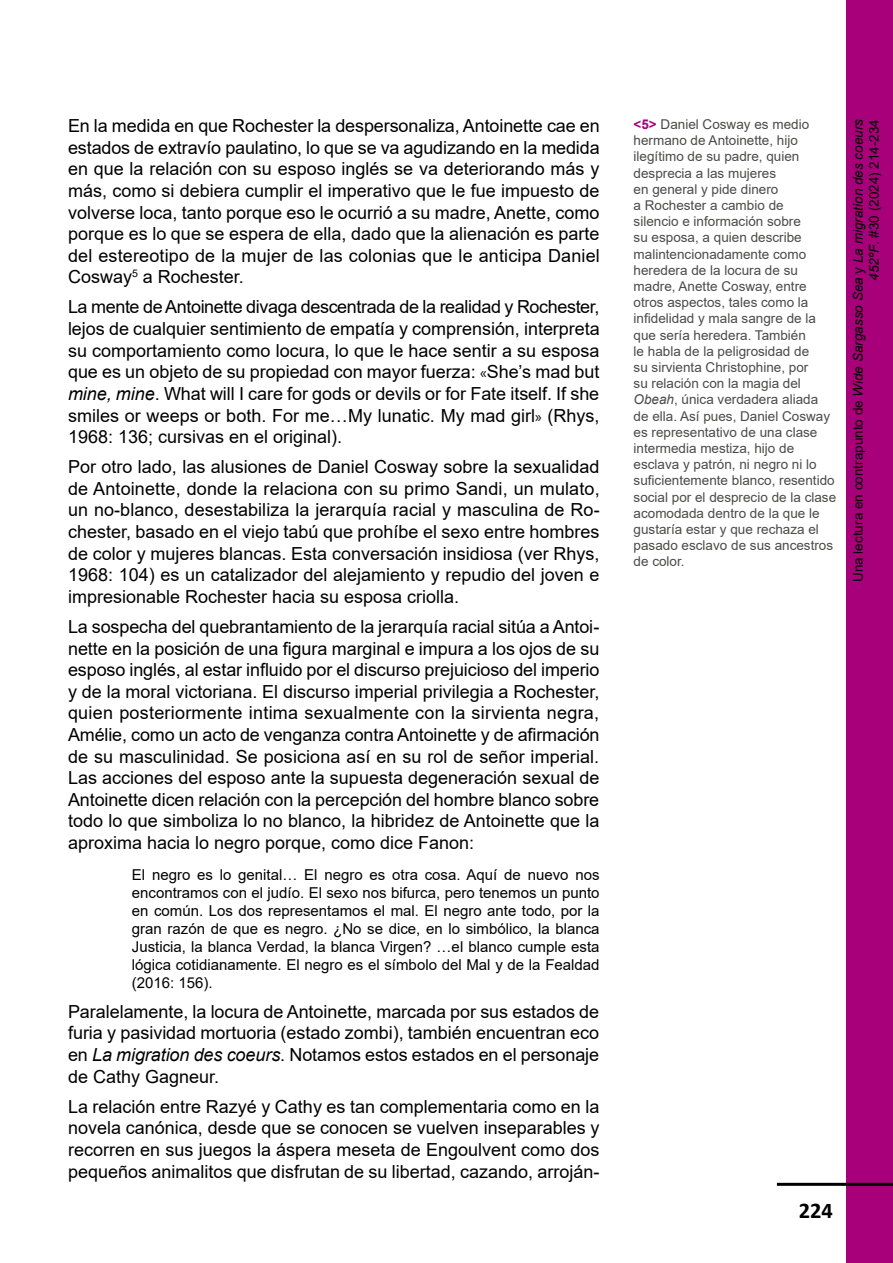
<style>
.page{position:relative;width:893px;height:1263px;background:#fff}
.page>*{position:absolute;margin:0;border:0;box-sizing:border-box;transform-origin:0 0}
.t1{font:700 22.5px "Calibri";color:#000}
.t2{font:18px/21.6px "Arial";color:#000;text-align:justify}
.t3{font:15px/18px "Arial";color:#000;text-align:justify}
.t4{font:13.5px/16.2px "Arial";color:#4a4a49}
.t5{font:13.5px/16.2px "Arial";color:#000;text-align:right}
.s1{font-family:"Myriad Pro";font-size:15.75px}
.s2{font-style:italic}
.s3{font-weight:700;color:#a8007a}
</style>
<div class="page">
<div style="left:846px;top:0;width:47px;height:1263px;background:#a8007a"></div>
<hr style="left:777px;top:1183px;width:116px;height:3px;background:#000">
<p class="t2" style="left:68px;top:115px;width:533px">En la medida en que Rochester la despersonaliza, Antoinette cae en estados de extravío paulatino, lo que se va agudizando en la medida en que la relación con su esposo inglés se va deteriorando más y más, como si debiera cumplir el imperativo que le fue impuesto de volverse loca, tanto porque eso le ocurrió a su madre, Anette, como porque es lo que se espera de ella, dado que la alienación es parte del estereotipo de la mujer de las colonias que le anticipa Daniel Cosway<sup>5</sup> a Rochester.</p>
<p class="t2" style="left:68px;top:296px;width:533px">La mente de Antoinette divaga descentrada de la realidad y Rochester, lejos de cualquier sentimiento de empatía y comprensión, interpreta su comportamiento como locura, lo que le hace sentir a su esposa que es un objeto de su propiedad con mayor fuerza: <span class="s1">«</span>She’s mad but <span class="s2">mine, mine</span>. What will I care for gods or devils or for Fate itself. If she smiles or weeps or both. For me…My lunatic. My mad girl<span class="s1">»</span> (Rhys, 1968: 136; cursivas en el original).</p>
<p class="t2" style="left:68px;top:456px;width:533px">Por otro lado, las alusiones de Daniel Cosway sobre la sexualidad de Antoinette, donde la relaciona con su primo Sandi, un mulato, un no-blanco, desestabiliza la jerarquía racial y masculina de Ro&shy;chester, basado en el viejo tabú que prohíbe el sexo entre hombres de color y mujeres blancas. Esta conversación insidiosa (ver Rhys, 1968: 104) es un catalizador del alejamiento y repudio del joven e impresionable Rochester hacia su esposa criolla.</p>
<p class="t2" style="left:68px;top:616px;width:533px">La sospecha del quebrantamiento de la jerarquía racial sitúa a Antoi&shy;nette en la posición de una figura marginal e impura a los ojos de su esposo inglés, al estar influido por el discurso prejuicioso del imperio y de la moral victoriana. El discurso imperial privilegia a Rochester, quien posteriormente intima sexualmente con la sirvienta negra, Amélie, como un acto de venganza contra Antoinette y de afirmación de su masculinidad. Se posiciona así en su rol de señor imperial.<br>Las acciones del esposo ante la supuesta degeneración sexual de Antoinette dicen relación con la percepción del hombre blanco sobre todo lo que simboliza lo no blanco, la hibridez de Antoinette que la aproxima hacia lo negro porque, como dice Fanon:</p>
<p class="t3" style="left:132px;top:865px;width:469px">El negro es lo genital… El negro es otra cosa. Aquí de nuevo nos encontramos con el judío. El sexo nos bifurca, pero tenemos un punto en común. Los dos representamos el mal. El negro ante todo, por la gran razón de que es negro. ¿No se dice, en lo simbólico, la blanca Justicia, la blanca Verdad, la blanca Virgen? …el blanco cumple esta lógica cotidianamente. El negro es el símbolo del Mal y de la Fealdad (2016: 156).</p>
<p class="t2" style="left:68px;top:1000px;width:533px">Paralelamente, la locura de Antoinette, marcada por sus estados de furia y pasividad mortuoria (estado zombi), también encuentran eco en <span class="s2">La migration des coeurs</span>. Notamos estos estados en el personaje de Cathy Gagneur.</p>
<p class="t2" style="left:68px;top:1095px;width:533px">La relación entre Razyé y Cathy es tan complementaria como en la novela canónica, desde que se conocen se vuelven inseparables y recorren en sus juegos la áspera meseta de Engoulvent como dos pequeños animalitos que disfrutan de su libertad, cazando, arroján-</p>
<p class="t4" style="left:634px;top:116px;width:204px"><span class="s3">&lt;5&gt;</span> Daniel Cosway es medio hermano de Antoinette, hijo ilegítimo de su padre, quien desprecia a las mujeres<br>en general y pide dinero<br>a Rochester a cambio de<br>silencio e información sobre<br>su esposa, a quien describe malintencionadamente como heredera de la locura de su madre, Anette Cosway, entre otros aspectos, tales como la infidelidad y mala sangre de la que sería heredera. También<br>le habla de la peligrosidad de<br>su sirvienta Christophine, por<br>su relación con la magia del<br><span class="s2">Obeah</span>, única verdadera aliada de ella. Así pues, Daniel Cosway es representativo de una clase intermedia mestiza, hijo de esclava y patrón, ni negro ni lo suficientemente blanco, resentido social por el desprecio de la clase acomodada dentro de la que le gustaría estar y que rechaza el pasado esclavo de sus ancestros de color.</p>
<p class="t5" style="left:850px;top:582px;width:464px;rotate:-90deg">Una lectura en contrapunto de <span class="s2">Wide Sargasso Sea</span> y <span class="s2">La migration des coeurs<br>452ºF</span>. #30 (2024) 214-234</p>
<p class="t1" style="left:799px;top:1195px;width:36px">224</p>
</div>
